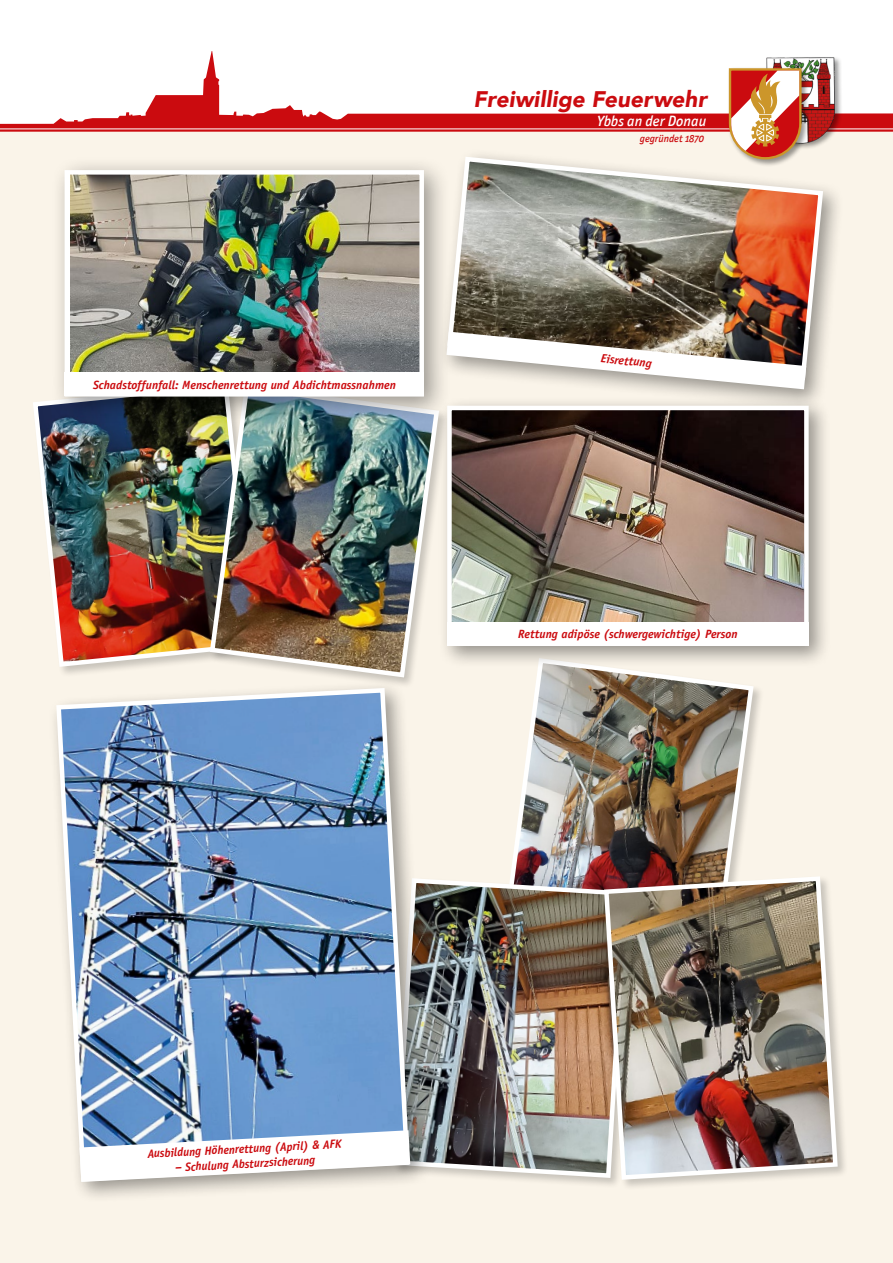
<style>
.page{position:relative;width:893px;height:1263px;background:#fff}
.page>*{position:absolute;margin:0;border:0;box-sizing:border-box;transform-origin:0 0}
.t1{font:italic 900 22.5px "Avenir";letter-spacing:.005em;color:#cb0b0f}
.t2{font:15px "Officina San ITC Medium Italic OS";color:#fff}
.t3{font:italic 700 12px "Officina Sans Std";color:#cb0b0f}
.t4{font:10.5px "Officina San ITC Medium Italic OS";letter-spacing:-.005em;color:#cb0b0f}
</style>
<div class="page">
<div style="left:0;top:131px;width:893px;height:1132px;background:#faf4e9"></div>
<svg style="left:0;top:51px;width:893px;height:77px"></svg>
<hr style="left:0;top:129px;width:893px;height:3px;background:#cb0b0f">
<div style="left:765px;top:56px;width:78px;height:94px;background:#000;opacity:.4"></div>
<img style="left:763px;top:55px;width:75px;height:90px">
<div style="left:727px;top:67px;width:82px;height:100px;background:#000;opacity:.4"></div>
<svg style="left:728px;top:67px;width:75px;height:82px"></svg>
<img style="left:510px;top:668px;width:246px;height:208px">
<img style="left:432px;top:876px;width:170px;height:304px">
<div style="left:48px;top:679px;width:384px;height:525px;background:#000;opacity:.4"></div>
<img style="left:54px;top:686px;width:358px;height:498px">
<svg style="left:79px;top:1130px;width:331px;height:51px;background:#dde2e9"></svg>
<div style="left:602px;top:875px;width:247px;height:316px;background:#000;opacity:.2"></div>
<img style="left:602px;top:874px;width:238px;height:308px">
<div style="left:438px;top:149px;width:407px;height:262px;background:#000;opacity:.4"></div>
<img style="left:445px;top:154px;width:380px;height:228px">
<svg style="left:451px;top:332px;width:355px;height:57px;background:#c5beb7"></svg>
<div style="left:31px;top:381px;width:234px;height:297px;background:#000;opacity:.2"></div>
<img style="left:31px;top:381px;width:176px;height:288px">
<div style="left:208px;top:384px;width:242px;height:304px;background:#faf4e9"></div>
<img style="left:207px;top:424px;width:231px;height:256px">
<div style="left:50px;top:156px;width:401px;height:268px;background:#000;opacity:.4"></div>
<img style="left:70px;top:175px;width:349px;height:198px">
<div style="left:65px;top:170px;width:359px;height:227px;border:4px solid #fff"></div>
<div style="left:65px;top:373px;width:359px;height:23px;background:#fff"></div>
<div style="left:438px;top:397px;width:393px;height:271px;background:#000;opacity:.4"></div>
<img style="left:452px;top:411px;width:352px;height:211px">
<div style="left:447px;top:406px;width:362px;height:228px;border:4px solid #fff"></div>
<div style="left:447px;top:622px;width:362px;height:24px;background:#fff"></div>
<h1 class="t1" style="left:474px;top:80px;width:235px">Freiwillige Feuerwehr</h1>
<p class="t2" style="left:597px;top:112px;width:111px">Ybbs an der Donau</p>
<p class="t4" style="left:640px;top:132px;width:66px">gegründet 1870</p>
<p class="t3" style="left:93px;top:377px;width:304px">Schadstoffunfall: Menschenrettung und Abdichtmassnahmen</p>
<p class="t3" style="left:602px;top:351px;width:53px;rotate:6deg">Eisrettung</p>
<p class="t3" style="left:518px;top:627px;width:221px">Rettung adipöse (schwergewichtige) Person</p>
<p class="t3" style="left:147px;top:1146px;width:196px;rotate:-3deg">Ausbildung Höhenrettung (April) &amp; AFK</p>
<p class="t3" style="left:175px;top:1160px;width:142px;rotate:-3deg">– Schulung Absturzsicherung</p>
</div>
